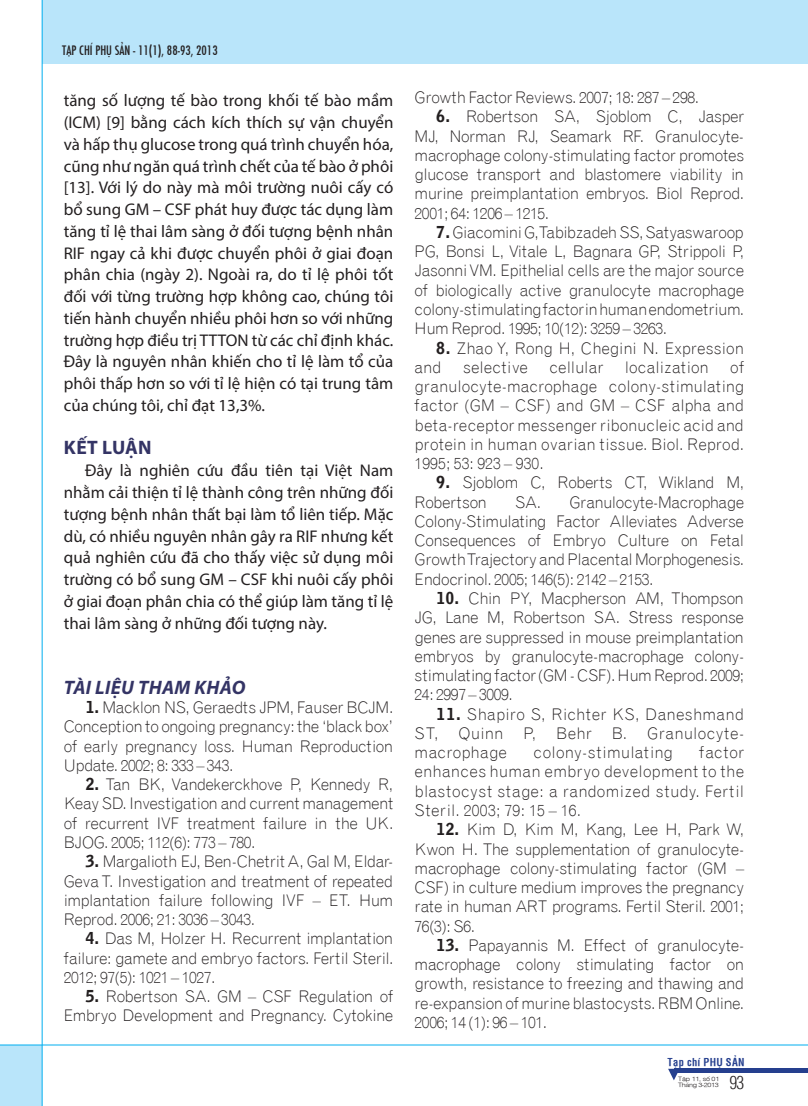
<style>
.page{position:relative;width:808px;height:1106px;background:#fff}
.page>*{position:absolute;margin:0;border:0;box-sizing:border-box;transform-origin:0 0}
.t1{font:italic 700 19.5px "Myriad Pro";letter-spacing:.02em;color:#343465}
.t2{font:700 19.5px "Myriad Pro";letter-spacing:.02em;color:#343465}
.t3{font:300 condensed 17.55px "SFU Helvetica";color:#231f20}
.t4{font:16.95px/21.8px "Myriad Pro";color:#231f20;text-align:justify}
.t5{font:300 16.05px/19.2px "NH Grotesque";letter-spacing:-.02em;color:#231f20;text-align:justify}
.t6{font:300 16.05px "NH Grotesque";letter-spacing:.015em;color:#231f20}
.t7{font:300 16.05px "NH Grotesque";letter-spacing:.01em;color:#231f20}
.t8{font:300 16.05px "NH Grotesque";letter-spacing:.02em;color:#231f20}
.t9{font:300 16.05px "NH Grotesque";color:#231f20}
.t10{font:14.25px "SFU Function Condensed";color:#231f20}
.t11{font:700 condensed 10.5px "SFU Helvetica";letter-spacing:.025em;color:#253f8e}
.t12{font:300 6px/6px "SFU Helvetica";letter-spacing:-.05em;color:#231f20;scale:1.19 1}
.s1{font-weight:700}
</style>
<div class="page">
<div style="left:43px;top:0;width:765px;height:63px;background:#b9e5fa"></div>
<div style="left:0;top:1045px;width:42px;height:61px;background:#b9e5fa"></div>
<svg style="left:668px;top:1068px;width:10px;height:12px"></svg>
<div style="left:674px;top:1068px;width:134px;height:5px;background:#253f8e"></div>
<hr style="left:42px;top:0;width:1px;height:1106px;background:#00aeef">
<hr style="left:0;top:1044px;width:808px;height:1px;background:#00aeef">
<p class="t10" style="left:62px;top:39px;width:157px">TẠP CHÍ PHỤ SẢN - 11(1), 88-93, 2013</p>
<p class="t4" style="left:64px;top:89px;width:331px">tăng số lượng tế bào trong khối tế bào mầm (ICM) [9] bằng cách kích thích sự vận chuyển và hấp thụ glucose trong quá trình chuyển hóa, cũng như ngăn quá trình chết của tế bào ở phôi [13]. Với lý do này mà môi trường nuôi cấy có bổ sung GM – CSF phát huy được tác dụng làm tăng tỉ lệ thai lâm sàng ở đối tượng bệnh nhân RIF ngay cả khi được chuyển phôi ở giai đoạn phân chia (ngày 2). Ngoài ra, do tỉ lệ phôi tốt đối với từng trường hợp không cao, chúng tôi tiến hành chuyển nhiều phôi hơn so với những trường hợp điều trị TTTON từ các chỉ định khác.<br>Đây là nguyên nhân khiến cho tỉ lệ làm tổ của phôi thấp hơn so với tỉ lệ hiện có tại trung tâm của chúng tôi, chỉ đạt 13,3%.</p>
<p class="t2" style="left:64px;top:435px;width:89px">Kết luận</p>
<p class="t4" style="left:64px;top:459px;width:331px;text-indent:21px">Đây là nghiên cứu đầu tiên tại Việt Nam nhằm cải thiện tỉ lệ thành công trên những đối tượng bệnh nhân thất bại làm tổ liên tiếp. Mặc dù, có nhiều nguyên nhân gây ra RIF nhưng kết quả nghiên cứu đã cho thấy việc sử dụng môi trường có bổ sung GM – CSF khi nuôi cấy phôi ở giai đoạn phân chia có thể giúp làm tăng tỉ lệ thai lâm sàng ở những đối tượng này.</p>
<p class="t1" style="left:64px;top:674px;width:183px">TÀI LIỆU THAM KHẢO</p>
<p class="t5" style="left:64px;top:695px;width:331px;text-indent:21px"><span class="s1">1.</span> Macklon NS, Geraedts JPM, Fauser BCJM.<br>Conception to ongoing pregnancy: the ‘black box’ of early pregnancy loss. Human Reproduction Update. 2002; 8: 333 – 343.</p>
<p class="t5" style="left:64px;top:772px;width:331px;text-indent:21px"><span class="s1">2.</span> Tan BK, Vandekerckhove P, Kennedy R, Keay SD. Investigation and current management of recurrent IVF treatment failure in the UK.<br>BJOG. 2005; 112(6): 773 – 780.</p>
<p class="t5" style="left:64px;top:849px;width:331px;text-indent:21px"><span class="s1">3.</span> Margalioth EJ, Ben-Chetrit A, Gal M, Eldar-Geva T. Investigation and treatment of repeated implantation failure following IVF – ET. Hum Reprod. 2006; 21: 3036 – 3043.</p>
<p class="t5" style="left:64px;top:926px;width:331px;text-indent:21px"><span class="s1">4.</span> Das M, Holzer H. Recurrent implantation failure: gamete and embryo factors. Fertil Steril.<br>2012; 97(5): 1021 – 1027.</p>
<p class="t5" style="left:64px;top:984px;width:331px;text-align:right"><span class="s1">5.</span> Robertson SA. GM – CSF Regulation of<br>Embryo Development and Pregnancy. Cytokine</p>
<p class="t5" style="left:415px;top:85px;width:286px">Growth Factor Reviews. 2007; 18: 287 – 298.</p>
<p class="t5" style="left:415px;top:104px;width:331px;text-indent:21px"><span class="s1">6.</span> Robertson SA, Sjoblom C, Jasper MJ, Norman RJ, Seamark RF. Granulocyte&shy;macrophage colony-stimulating factor promotes glucose transport and blastomere viability in murine preimplantation embryos. Biol Reprod.<br>2001; 64: 1206 – 1215.</p>
<p class="t5" style="left:415px;top:220px;width:331px;text-indent:21px"><span class="s1">7.</span> Giacomini G, Tabibzadeh SS, Satyaswaroop PG, Bonsi L, Vitale L, Bagnara GP, Strippoli P, Jasonni VM. Epithelial cells are the major source of biologically active granulocyte macrophage colony-stimulating factor in human endometrium.<br>Hum Reprod. 1995; 10(12): 3259 – 3263.</p>
<p class="t5" style="left:415px;top:336px;width:331px;text-indent:21px"><span class="s1">8.</span> Zhao Y, Rong H, Chegini N. Expression and</p>
<p class="t5" style="left:415px;top:355px;width:331px;text-indent:316px">of granulocyte-macrophage colony-stimulating factor (GM – CSF) and GM – CSF alpha and beta-receptor messenger ribonucleic acid and protein in human ovarian tissue. Biol. Reprod.<br>1995; 53: 923 – 930.</p>
<p class="t5" style="left:415px;top:470px;width:331px;text-indent:21px"><span class="s1">9.</span> Sjoblom C, Roberts CT, Wikland M,<br>Robertson</p>
<p class="t8" style="left:463px;top:352px;width:66px">selective</p>
<p class="t9" style="left:549px;top:352px;width:56px">cellular</p>
<p class="t7" style="left:625px;top:352px;width:86px">localization</p>
<p class="t5" style="left:415px;top:490px;width:331px;text-indent:101px">SA. Granulocyte-Macrophage Colony-Stimulating Factor Alleviates Adverse Consequences of Embryo Culture on Fetal Growth Trajectory and Placental Morphogenesis.<br>Endocrinol. 2005; 146(5): 2142 – 2153.</p>
<p class="t5" style="left:415px;top:586px;width:331px;text-indent:21px"><span class="s1">10.</span> Chin PY, Macpherson AM, Thompson JG, Lane M, Robertson SA. Stress response genes are suppressed in mouse preimplantation embryos by granulocyte-macrophage colony&shy;stimulating factor (GM - CSF). Hum Reprod. 2009; 24: 2997 – 3009.</p>
<p class="t5" style="left:415px;top:702px;width:331px;text-indent:21px"><span class="s1">11.</span> Shapiro S, Richter KS, Daneshmand ST, Quinn P, Behr B. Granulocyte&shy;macrophage</p>
<p class="t5" style="left:415px;top:740px;width:331px;text-indent:285px">factor enhances human embryo development to the blastocyst stage: a randomized study. Fertil Steril. 2003; 79: 15 – 16.</p>
<p class="t5" style="left:415px;top:817px;width:331px;text-indent:21px"><span class="s1">12.</span> Kim D, Kim M, Kang, Lee H, Park W, Kwon H. The supplementation of granulocyte&shy;macrophage colony-stimulating factor (GM – CSF) in culture medium improves the pregnancy rate in human ART programs. Fertil Steril. 2001; 76(3): S6.</p>
<p class="t5" style="left:415px;top:933px;width:331px;text-indent:21px"><span class="s1">13.</span> Papayannis M. Effect of granulocyte&shy;macrophage colony stimulating factor on growth, resistance to freezing and thawing and re-expansion of murine blastocysts. RBM Online.<br>2006; 14 (1): 96 – 101.</p>
<p class="t6" style="left:533px;top:737px;width:141px">colony-stimulating</p>
<p class="t11" style="left:668px;top:1054px;width:78px">Tạp chí Phụ Sản</p>
<p class="t3" style="left:729px;top:1069px;width:16px">93</p>
<p class="t12" style="left:678px;top:1075px;width:36px">Tập 11, số 01<br>Tháng 3-2013</p>
</div>
